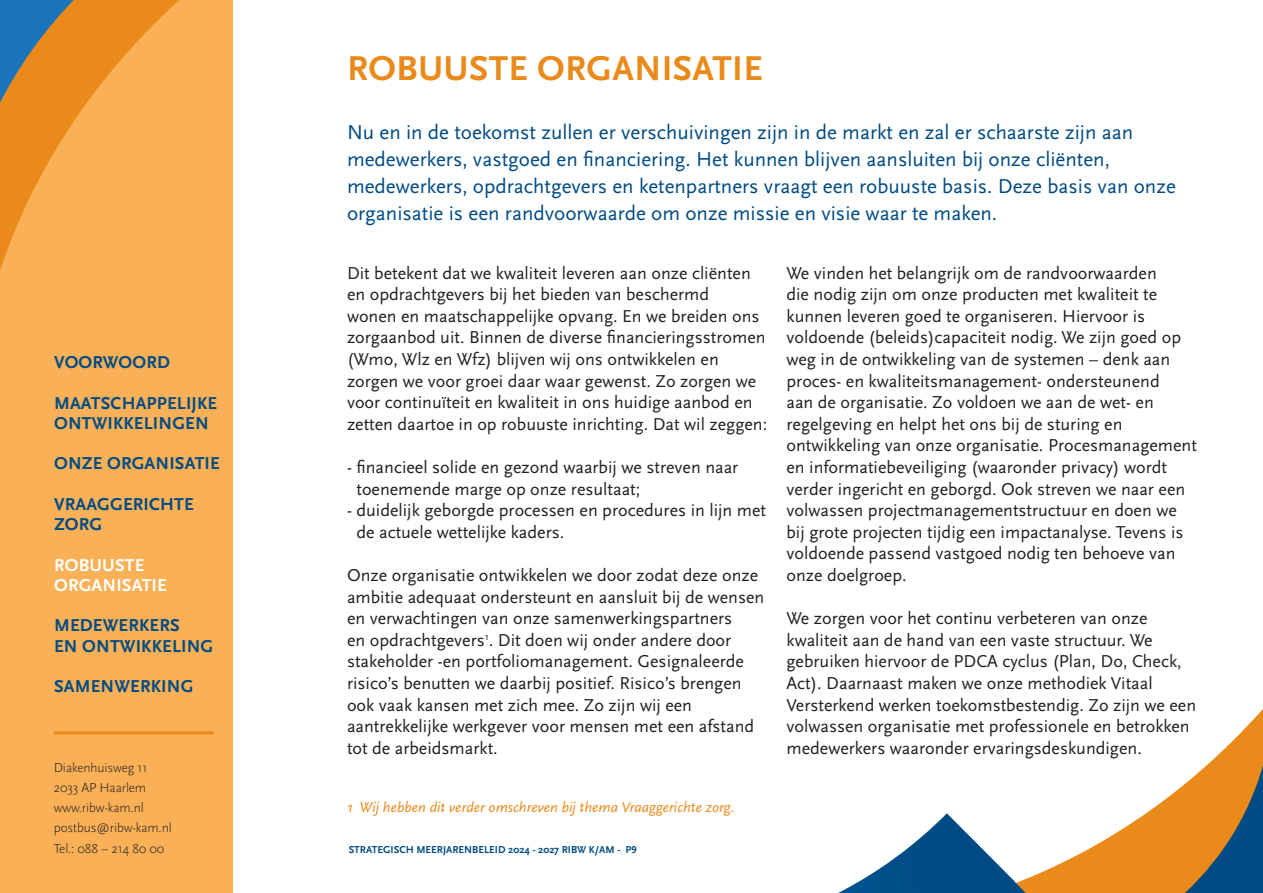
<style>
.page{position:relative;width:1263px;height:893px;background:#fff}
.page>*{position:absolute;margin:0;border:0;box-sizing:border-box;transform-origin:0 0}
.heading{font:700 36px "Scala Sans Pro";letter-spacing:.01em;color:#e98a1b}
.intro{font:21px/27px "Scala Sans Pro";color:#004b84}
.t1{font:18px/21.6px "Scala Sans Pro";color:#231f20}
.navigatie{font:700 18px "Scala Sans Pro";letter-spacing:.01em;color:#004b84}
.navigatie-2{font:700 18px "Scala Sans Pro";letter-spacing:.01em;color:#fff}
.t2{font:italic 15px "Scala Sans Pro";color:#e98a1b}
.Body{font:300 13.5px "Scala Sans Pro";letter-spacing:-.01em;color:#231f20}
.t3{font:700 10.5px "Scala Sans Pro";color:#004b84}
</style>
<div class="page">
<div style="left:0;top:0;width:232px;height:893px;background:#fab056"></div>
<svg style="left:74px;top:0;width:105px;height:121px"></svg>
<svg style="left:0;top:0;width:74px;height:270px"></svg>
<svg style="left:1220px;top:709px;width:43px;height:44px"></svg>
<svg style="left:838px;top:753px;width:425px;height:140px"></svg>
<hr style="left:54px;top:731px;width:160px;height:3px;background:#e98a1b">
<p class="navigatie" style="left:54px;top:352px;width:117px">VOORWOORD</p>
<p class="navigatie" style="left:54px;top:392px;width:165px">MAATSCHAPPELIJKE</p>
<p class="navigatie" style="left:54px;top:413px;width:156px">ONTWIKKELINGEN</p>
<p class="navigatie" style="left:54px;top:453px;width:167px">ONZE ORGANISATIE</p>
<p class="navigatie" style="left:54px;top:494px;width:141px">VRAAGGERICHTE</p>
<p class="navigatie" style="left:54px;top:514px;width:50px">ZORG</p>
<p class="navigatie-2" style="left:54px;top:554px;width:92px">ROBUUSTE</p>
<p class="navigatie-2" style="left:54px;top:575px;width:114px">ORGANISATIE</p>
<p class="navigatie" style="left:54px;top:615px;width:127px">MEDEWERKERS</p>
<p class="navigatie" style="left:54px;top:635px;width:161px">EN ONTWIKKELING</p>
<p class="navigatie" style="left:54px;top:676px;width:141px">SAMENWERKING</p>
<p class="Body" style="left:54px;top:759px;width:95px">Diakenhuisweg 11</p>
<p class="Body" style="left:54px;top:780px;width:94px">2033 AP Haarlem</p>
<p class="Body" style="left:54px;top:800px;width:92px">www.ribw-kam.nl</p>
<p class="Body" style="left:54px;top:820px;width:120px">postbus@ribw-kam.nl</p>
<p class="Body" style="left:54px;top:840px;width:112px">Tel.: 088 – 214 80 00</p>
<p class="heading" style="left:347px;top:48px;width:417px">ROBUUSTE ORGANISATIE</p>
<p class="intro" style="left:347px;top:119px;width:830px">Nu en in de toekomst zullen er verschuivingen zijn in de markt en zal er schaarste zijn aan medewerkers, vastgoed en financiering. Het kunnen blijven aansluiten bij onze cliënten, medewerkers, opdrachtgevers en ketenpartners vraagt een robuuste basis. Deze basis van onze organisatie is een randvoorwaarde om onze missie en visie waar te maken.</p>
<p class="t1" style="left:347px;top:262px;width:422px">Dit betekent dat we kwaliteit leveren aan onze cliënten en opdrachtgevers bij het bieden van beschermd<br>wonen en maatschappelijke opvang. En we breiden ons zorgaanbod uit. Binnen de diverse financieringsstromen (Wmo, Wlz en Wfz) blijven wij ons ontwikkelen en zorgen we voor groei daar waar gewenst. Zo zorgen we voor continuïteit en kwaliteit in ons huidige aanbod en zetten daartoe in op robuuste inrichting. Dat wil zeggen:</p>
<p class="t1" style="left:356px;top:456px;width:383px;text-indent:-9px">- financieel solide en gezond waarbij we streven naar toenemende marge op onze resultaat;</p>
<p class="t1" style="left:356px;top:499px;width:411px;text-indent:-9px">- duidelijk geborgde processen en procedures in lijn met de actuele wettelijke kaders.</p>
<p class="t1" style="left:347px;top:564px;width:419px">Onze organisatie ontwikkelen we door zodat deze onze ambitie adequaat ondersteunt en aansluit bij de wensen en verwachtingen van onze samenwerkingspartners<br>en opdrachtgevers<sup>1</sup>. Dit doen wij onder andere door stakeholder -en portfoliomanagement. Gesignaleerde risico’s benutten we daarbij positief. Risico’s brengen ook vaak kansen met zich mee. Zo zijn wij een aantrekkelijke werkgever voor mensen met een afstand tot de arbeidsmarkt.</p>
<p class="t2" style="left:347px;top:799px;width:389px">1 Wij hebben dit verder omschreven bij thema Vraaggerichte zorg.</p>
<p class="t3" style="left:349px;top:843px;width:289px">STRATEGISCH MEERJARENBELEID 2024 - 2027 RIBW K/AM - P9</p>
<p class="t1" style="left:786px;top:262px;width:412px">We vinden het belangrijk om de randvoorwaarden<br>die nodig zijn om onze producten met kwaliteit te kunnen leveren goed te organiseren. Hiervoor is voldoende (beleids)capaciteit nodig. We zijn goed op weg in de ontwikkeling van de systemen – denk aan proces- en kwaliteitsmanagement- ondersteunend<br>aan de organisatie. Zo voldoen we aan de wet- en regelgeving en helpt het ons bij de sturing en ontwikkeling van onze organisatie. Procesmanagement en informatiebeveiliging (waaronder privacy) wordt verder ingericht en geborgd. Ook streven we naar een volwassen projectmanagementstructuur en doen we bij grote projecten tijdig een impactanalyse. Tevens is voldoende passend vastgoed nodig ten behoeve van onze doelgroep.</p>
<p class="t1" style="left:786px;top:607px;width:411px">We zorgen voor het continu verbeteren van onze kwaliteit aan de hand van een vaste structuur. We gebruiken hiervoor de PDCA cyclus (Plan, Do, Check, Act). Daarnaast maken we onze methodiek Vitaal Versterkend werken toekomstbestendig. Zo zijn we een volwassen organisatie met professionele en betrokken medewerkers waaronder ervaringsdeskundigen.</p>
</div>
